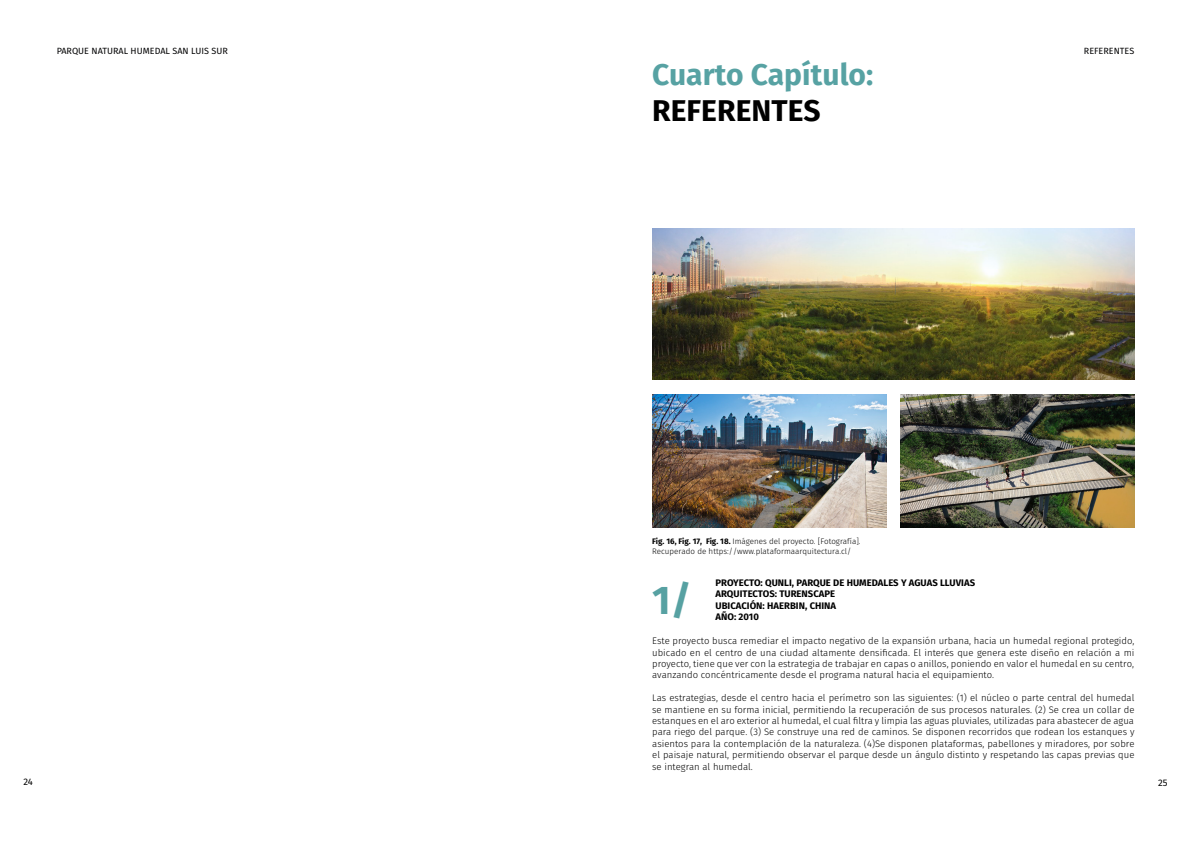
<style>
.page{position:relative;width:1191px;height:842px;background:#fff}
.page>*{position:absolute;margin:0;border:0;box-sizing:border-box;transform-origin:0 0}
.t1{font:700 40px "Fira Sans";color:#57a1a2}
.t2{font:700 30px "Fira Sans";color:#57a2a3}
.t3{font:700 30px "Fira Sans";color:#000}
.t4{font:300 9.5px/11.4px "Fira Sans";letter-spacing:.005em;color:#000;text-align:justify}
.t5{font:700 9.5px/11.4px "Fira Sans";color:#000}
.t6{font:9.5px "Fira Sans";color:#000}
.t7{font:9px "Fira Sans";letter-spacing:.005em;color:#020203}
.t8{font:300 8px/9.6px "Fira Sans";letter-spacing:.005em;color:#000}
.s1{font-weight:700}
</style>
<div class="page">
<img style="left:900px;top:394px;width:234px;height:133px">
<img style="left:652px;top:394px;width:234px;height:133px">
<img style="left:652px;top:228px;width:482px;height:152px">
<p class="t7" style="left:57px;top:44px;width:173px">PARQUE NATURAL HUMEDAL SAN LUIS SUR</p>
<h2 class="t2" style="left:652px;top:49px;width:222px">Cuarto Capítulo:</h2>
<h2 class="t3" style="left:652px;top:85px;width:170px">REFERENTES</h2>
<p class="t7" style="left:1083px;top:44px;width:52px">REFERENTES</p>
<p class="t8" style="left:652px;top:537px;width:210px"><span class="s1">Fig. 16, Fig. 17, Fig. 18.</span> Imágenes del proyecto. [Fotografía].<br>Recuperado de https://www.plataformaarquitectura.cl/</p>
<p class="t5" style="left:715px;top:576px;width:261px">PROYECTO: QUNLI, PARQUE DE HUMEDALES Y AGUAS LLUVIAS<br>ARQUITECTOS: TURENSCAPE<br>UBICACIÓN: HAERBIN, CHINA<br>AÑO: 2010</p>
<p class="t4" style="left:652px;top:635px;width:484px">Este proyecto busca remediar el impacto negativo de la expansión urbana, hacia un humedal regional protegido, ubicado en el centro de una ciudad altamente densificada. El interés que genera este diseño en relación a mi proyecto, tiene que ver con la estrategia de trabajar en capas o anillos, poniendo en valor el humedal en su centro, avanzando concéntricamente desde el programa natural hacia el equipamiento.</p>
<p class="t4" style="left:652px;top:692px;width:484px">Las estrategias, desde el centro hacia el perímetro son las siguientes: (1) el núcleo o parte central del humedal se mantiene en su forma inicial, permitiendo la recuperación de sus procesos naturales. (2) Se crea un collar de estanques en el aro exterior al humedal, el cual filtra y limpia las aguas pluviales, utilizadas para abastecer de agua para riego del parque. (3) Se construye una red de caminos. Se disponen recorridos que rodean los estanques y asientos para la contemplación de la naturaleza. (4)Se disponen plataformas, pabellones y miradores, por sobre el paisaje natural, permitiendo observar el parque desde un ángulo distinto y respetando las capas previas que se integran al humedal.</p>
<h1 class="t1" style="left:652px;top:567px;width:41px">1/</h1>
<p class="t6" style="left:23px;top:774px;width:11px">24</p>
<p class="t6" style="left:1158px;top:775px;width:11px">25</p>
</div>
